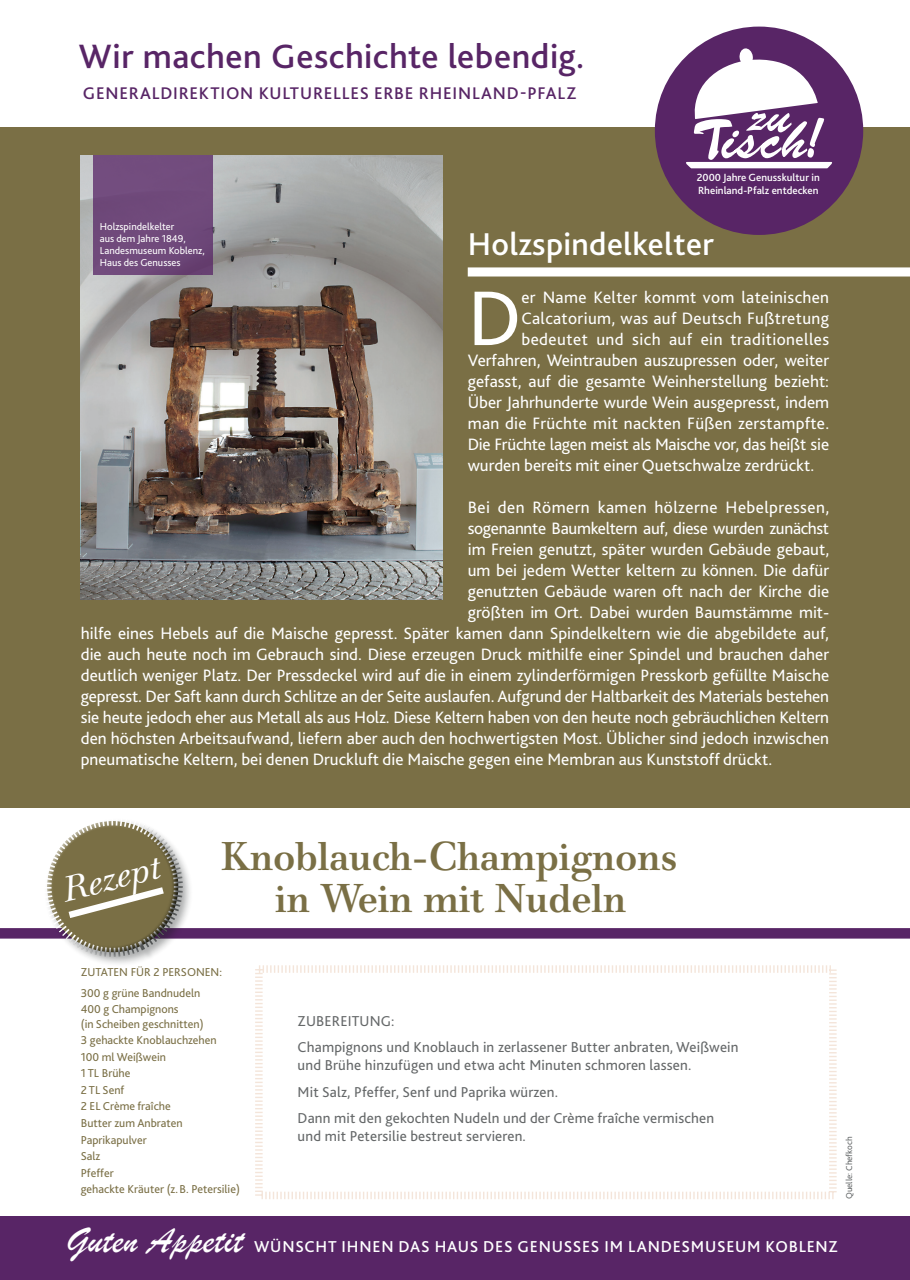
<style>
.page{position:relative;width:910px;height:1280px;background:#fff}
.page>*{position:absolute;margin:0;border:0;box-sizing:border-box;transform-origin:0 0}
.t1{font:81px "Bliss 2";color:#fff}
.t2{font:500 39.75px/42px "Walbaum Standard BQ";color:#7a6f45;text-align:center}
.t3{font:37.5px "Brush Script";letter-spacing:.01em;color:#fff}
.t4{font:500 35.4px "Bliss 2";letter-spacing:.015em;color:#582566}
.t5{font:34.65px "Walbaum Standard Expert BQ Italic Os F";color:#fff}
.t6{font:500 33px "Bliss 2";letter-spacing:.01em;color:#fff}
.t7{font:500 17.7px "Bliss 2";letter-spacing:.045em;color:#582566}
.t8{font:17.25px "Bliss 2";color:#fff}
.t9{font:17.25px "Bliss 2";letter-spacing:.025em;color:#fff}
.t10{font:17.25px "Bliss 2";letter-spacing:.02em;color:#fff}
.t11{font:17.25px "Bliss 2";letter-spacing:-.02em;color:#fff}
.t12{font:500 16.5px "Bliss 2";letter-spacing:.05em;color:#fff}
.t13{font:15px/26.5px "Bliss 2";letter-spacing:.01em;color:#656869}
.t14{font:12px/16.5px "Bliss 2";color:#7a6f45}
.t15{font:500 10.95px/12.5px "Bliss 2";color:#fff}
.t16{font:10.5px/12px "Bliss 2";color:#fff}
.t17{font:9px "Bliss 2";color:#656869}
</style>
<div class="page">
<div style="left:0;top:128px;width:910px;height:680px;background:#7a6f45"></div>
<img style="left:81px;top:155px;width:361px;height:445px">
<div style="left:655px;top:27px;width:208px;height:208px;background:#582566;border-radius:50%"></div>
<svg style="left:683px;top:48px;width:152px;height:120px"></svg>
<svg style="left:255px;top:965px;width:582px;height:234px"></svg>
<div style="left:468px;top:267px;width:442px;height:9px;background:#fff"></div>
<div style="left:0;top:1216px;width:910px;height:64px;background:#582566"></div>
<div style="left:0;top:928px;width:910px;height:10px;background:#582566"></div>
<svg style="left:12px;top:821px;width:195px;height:143px"></svg>
<div style="left:94px;top:155px;width:119px;height:119px;background:#704a7c"></div>
<h3 class="t4" style="left:79px;top:34px;width:507px">Wir machen Geschichte lebendig.</h3>
<p class="t7" style="left:83px;top:82px;width:495px">GENERALDIREKTION KULTURELLES ERBE RHEINLAND-PFALZ</p>
<p class="t16" style="left:100px;top:220px;width:106px">Holzspindelkelter<br>aus dem Jahre 1849,<br>Landesmuseum Koblenz,<br>Haus des Genusses</p>
<p class="t15" style="left:697px;top:171px;width:125px">2000 Jahre Genusskultur in<br>Rheinland-Pfalz entdecken</p>
<h3 class="t6" style="left:468px;top:224px;width:248px">Holzspindelkelter</h3>
<h1 class="t1" style="left:468px;top:268px;width:55px">D</h1>
<p class="t10" style="left:521px;top:287px;width:309px">er Name Kelter kommt vom lateinischen</p>
<p class="t10" style="left:521px;top:308px;width:309px">Calcatorium, was auf Deutsch Fußtretung</p>
<p class="t9" style="left:521px;top:329px;width:309px">bedeutet und sich auf ein traditionelles</p>
<p class="t8" style="left:468px;top:350px;width:363px">Verfahren, Weintrauben auszupressen oder, weiter</p>
<p class="t8" style="left:468px;top:371px;width:363px">gefasst, auf die gesamte Weinherstellung bezieht:</p>
<p class="t8" style="left:468px;top:392px;width:363px">Über Jahrhunderte wurde Wein ausgepresst, indem</p>
<p class="t8" style="left:468px;top:413px;width:363px">man die Früchte mit nackten Füßen zerstampfte.</p>
<p class="t8" style="left:468px;top:434px;width:363px">Die Früchte lagen meist als Maische vor, das heißt sie</p>
<p class="t8" style="left:468px;top:455px;width:348px">wurden bereits mit einer Quetschwalze zerdrückt.</p>
<p class="t9" style="left:468px;top:497px;width:363px">Bei den Römern kamen hölzerne Hebelpressen,</p>
<p class="t11" style="left:468px;top:518px;width:363px">sogenannte Baumkeltern auf, diese wurden zunächst</p>
<p class="t8" style="left:468px;top:539px;width:363px">im Freien genutzt, später wurden Gebäude gebaut,</p>
<p class="t8" style="left:468px;top:560px;width:363px">um bei jedem Wetter keltern zu können. Die dafür</p>
<p class="t8" style="left:468px;top:581px;width:363px">genutzten Gebäude waren oft nach der Kirche die</p>
<p class="t8" style="left:468px;top:601px;width:363px">größten im Ort. Dabei wurden Baumstämme mit-</p>
<p class="t8" style="left:81px;top:622px;width:750px">hilfe eines Hebels auf die Maische gepresst. Später kamen dann Spindelkeltern wie die abgebildete auf,</p>
<p class="t8" style="left:81px;top:643px;width:750px">die auch heute noch im Gebrauch sind. Diese erzeugen Druck mithilfe einer Spindel und brauchen daher</p>
<p class="t8" style="left:81px;top:664px;width:750px">deutlich weniger Platz. Der Pressdeckel wird auf die in einem zylinderförmigen Presskorb gefüllte Maische</p>
<p class="t8" style="left:81px;top:685px;width:750px">gepresst. Der Saft kann durch Schlitze an der Seite auslaufen. Aufgrund der Haltbarkeit des Materials bestehen</p>
<p class="t8" style="left:81px;top:706px;width:750px">sie heute jedoch eher aus Metall als aus Holz. Diese Keltern haben von den heute noch gebräuchlichen Keltern</p>
<p class="t8" style="left:81px;top:727px;width:750px">den höchsten Arbeitsaufwand, liefern aber auch den hochwertigsten Most. Üblicher sind jedoch inzwischen</p>
<p class="t8" style="left:81px;top:748px;width:693px">pneumatische Keltern, bei denen Druckluft die Maische gegen eine Membran aus Kunststoff drückt.</p>
<h3 class="t5" style="left:57px;top:871px;width:101px;rotate:-14deg">Rezept</h3>
<h2 class="t2" style="left:221px;top:836px;width:458px">Knoblauch-Champignons in Wein mit Nudeln</h2>
<p class="t14" style="left:81px;top:961px;width:143px;line-height:20.9px">ZUTATEN FÜR 2 PERSONEN:<br>300 g grüne Bandnudeln</p>
<p class="t14" style="left:81px;top:1002px;width:124px;line-height:14.4px">400 g Champignons<br>(in Scheiben geschnitten)</p>
<p class="t14" style="left:81px;top:1032px;width:161px">3 gehackte Knoblauchzehen<br>100 ml Weißwein<br>1 TL Brühe<br>2 TL Senf<br>2 EL Crème fraîche<br>Butter zum Anbraten<br>Paprikapulver<br>Salz<br>Pfeffer<br>gehackte Kräuter (z. B. Petersilie)</p>
<p class="t13" style="left:298px;top:1007px;width:442px">ZUBEREITUNG:<br>Champignons und Knoblauch in zerlassener Butter anbraten, Weißwein</p>
<p class="t13" style="left:298px;top:1052px;width:418px">und Brühe hinzufügen und etwa acht Minuten schmoren lassen.<br>Mit Salz, Pfeffer, Senf und Paprika würzen.<br>Dann mit den gekochten Nudeln und der Crème fraîche vermischen</p>
<p class="t13" style="left:298px;top:1123px;width:230px">und mit Petersilie bestreut servieren.</p>
<p class="t17" style="left:844px;top:1199px;width:64px;rotate:-90deg">Quelle: Chefkoch</p>
<h3 class="t3" style="left:67px;top:1215px;width:178px">Guten Appetit</h3>
<p class="t12" style="left:254px;top:1236px;width:585px">WÜNSCHT IHNEN DAS HAUS DES GENUSSES IM LANDESMUSEUM KOBLENZ</p>
</div>
